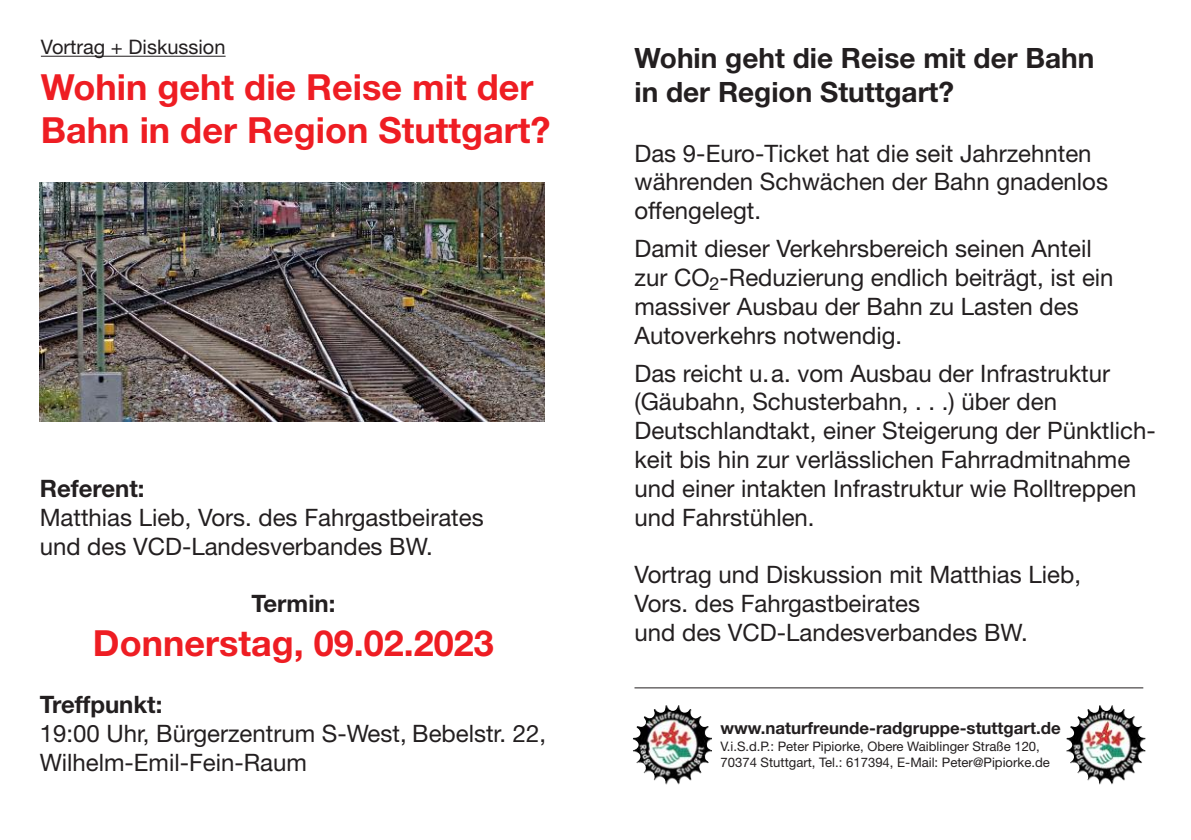
<style>
.page{position:relative;width:1191px;height:840px;background:#fff}
.page>*{position:absolute;margin:0;border:0;box-sizing:border-box;transform-origin:0 0}
.t1{font:700 36px/43.2px "Helvetica Neue LT";color:#ee1d23}
.t2{font:700 28px/33.6px "Helvetica Neue LT";color:#231f20}
.t3{font:24px/28.8px "Helvetica Neue LT";color:#231f20}
.t4{font:700 24px "Helvetica Neue LT";color:#231f20}
.t5{font:20px "Helvetica Neue LT";color:#231f20}
.t6{font:700 16.8px "Helvetica Neue LT";color:#231f20}
.t7{font:13.2px/15.8px "Helvetica Neue LT";color:#231f20}
</style>
<div class="page">
<img style="left:1066px;top:705px;width:79px;height:79px">
<img style="left:633px;top:705px;width:79px;height:79px">
<hr style="left:634px;top:687px;width:509px;height:1px;background:#231f20">
<img style="left:40px;top:182px;width:504px;height:239px">
<hr style="left:41px;top:56px;width:185px;height:1px;background:#231f20">
<p class="t5" style="left:41px;top:40px;width:186px">Vortrag + Diskussion</p>
<h1 class="t1" style="left:41px;top:68px;width:511px">Wohin geht die Reise mit der<br>Bahn in der Region Stuttgart?</h1>
<p class="t4" style="left:40px;top:479px;width:106px">Referent:</p>
<p class="t3" style="left:40px;top:505px;width:445px">Matthias Lieb, Vors. des Fahrgastbeirates und des VCD-Landesverbandes BW.</p>
<p class="t4" style="left:251px;top:594px;width:85px">Termin:</p>
<h1 class="t1" style="left:93px;top:624px;width:402px">Donnerstag, 09.02.2023</h1>
<p class="t4" style="left:40px;top:695px;width:124px">Treffpunkt:</p>
<p class="t3" style="left:40px;top:721px;width:508px">19:00 Uhr, Bürgerzentrum S-West, Bebelstr. 22,<br>Wilhelm-Emil-Fein-Raum</p>
<p class="t2" style="left:634px;top:44px;width:461px">Wohin geht die Reise mit der Bahn in der Region Stuttgart?</p>
<p class="t3" style="left:634px;top:141px;width:475px">Das 9-Euro-Ticket hat die seit Jahrzehnten währenden Schwächen der Bahn gnadenlos offengelegt.</p>
<p class="t3" style="left:634px;top:236px;width:480px">Damit dieser Verkehrsbereich seinen Anteil zur CO<sub>2</sub>-Reduzierung endlich beiträgt, ist ein massiver Ausbau der Bahn zu Lasten des Autoverkehrs notwendig.</p>
<p class="t3" style="left:634px;top:361px;width:523px">Das reicht u.a. vom Ausbau der Infrastruktur (Gäubahn, Schusterbahn, . . .) über den Deutschlandtakt, einer Steigerung der Pünktlich&shy;keit bis hin zur verlässlichen Fahrradmitnahme und einer intakten Infrastruktur wie Rolltreppen und Fahrstühlen.</p>
<p class="t3" style="left:634px;top:562px;width:448px">Vortrag und Diskussion mit Matthias Lieb,<br>Vors. des Fahrgastbeirates<br>und des VCD-Landesverbandes BW.</p>
<p class="t6" style="left:720px;top:721px;width:342px">www.naturfreunde-radgruppe-stuttgart.de</p>
<p class="t7" style="left:720px;top:739px;width:331px">V.i.S.d.P.: Peter Pipiorke, Obere Waiblinger Straße 120,<br>70374 Stuttgart, Tel.: 617394, E-Mail: Peter@Pipiorke.de</p>
</div>
